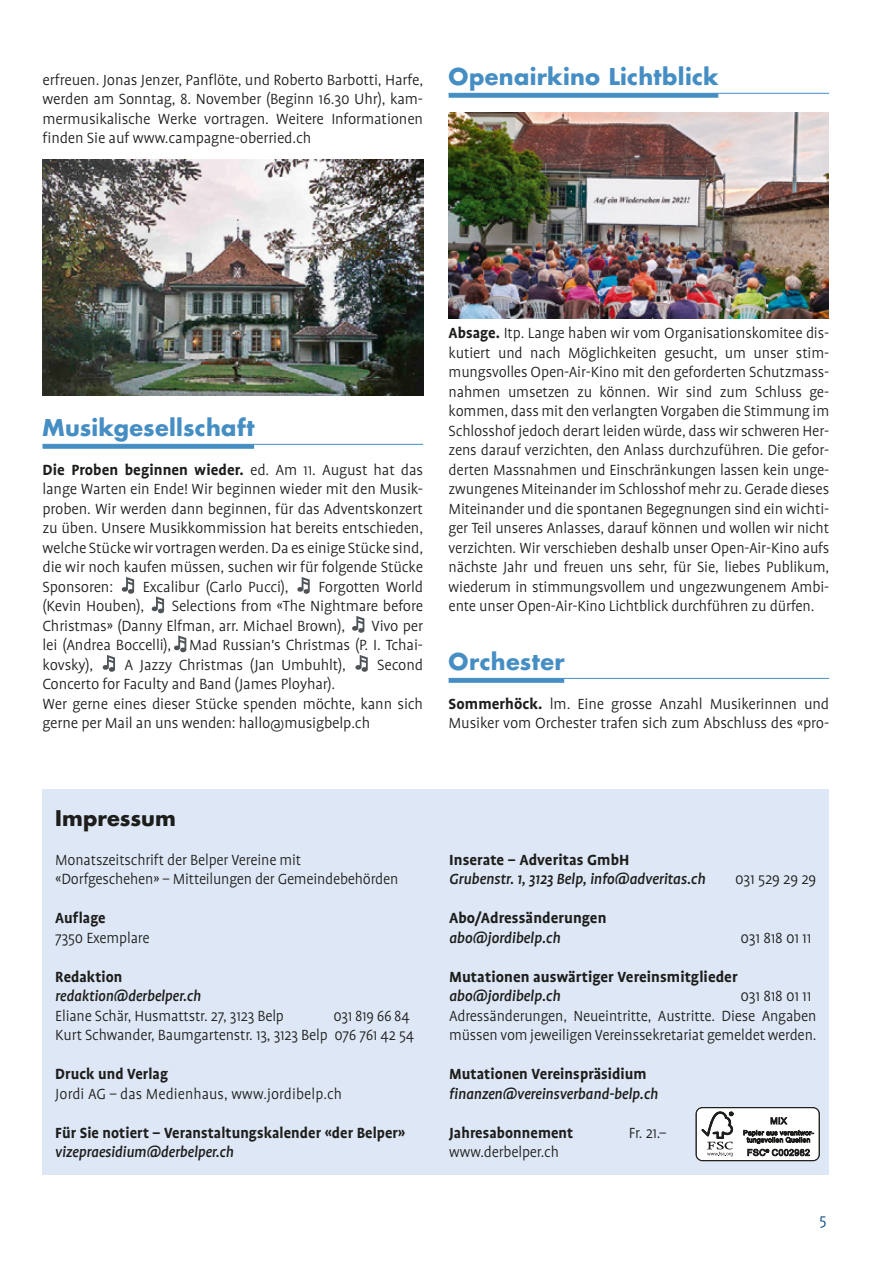
<style>
.page{position:relative;width:893px;height:1263px;background:#fff}
.page>*{position:absolute;margin:0;border:0;box-sizing:border-box;transform-origin:0 0}
.t1{font:700 22.5px "Futura";letter-spacing:.015em;color:#458ec4}
.t2{font:700 21px "Futura";letter-spacing:.005em;color:#1d1d1b}
.t3{font:300 16.8px/19.5px "Profile";letter-spacing:-.01em;color:#1d1d1b}
.t4{font:700 16.8px "Profile";letter-spacing:.005em;color:#1d1d1b}
.t5{font:italic 500 16.8px "Profile";letter-spacing:-.01em;color:#1d1d1b}
.t6{font:300 16.8px "Profile";color:#003f7d}
.s1{font-weight:700}
</style>
<div class="page">
<div style="left:449px;top:93px;width:269px;height:5px;background:#458ec4"></div>
<hr style="left:449px;top:93px;width:380px;height:1px;background:#458ec4">
<div style="left:449px;top:678px;width:115px;height:5px;background:#458ec4"></div>
<hr style="left:449px;top:678px;width:380px;height:1px;background:#458ec4">
<img style="left:449px;top:112px;width:380px;height:207px">
<div style="left:43px;top:444px;width:211px;height:5px;background:#458ec4"></div>
<hr style="left:43px;top:444px;width:380px;height:1px;background:#458ec4">
<svg style="left:121px;top:577px;width:13px;height:17px"></svg>
<svg style="left:297px;top:577px;width:13px;height:17px"></svg>
<svg style="left:151px;top:596px;width:13px;height:17px"></svg>
<svg style="left:352px;top:616px;width:12px;height:17px"></svg>
<svg style="left:174px;top:635px;width:12px;height:17px"></svg>
<svg style="left:102px;top:655px;width:13px;height:17px"></svg>
<svg style="left:355px;top:655px;width:13px;height:17px"></svg>
<img style="left:43px;top:159px;width:380px;height:237px">
<div style="left:43px;top:789px;width:786px;height:385px;background:#dee7f5"></div>
<svg style="left:696px;top:1107px;width:123px;height:54px"></svg>
<div style="left:696px;top:1107px;width:123px;height:54px;border:1px solid #1d1d1b;border-radius:6px"></div>
<p class="t3" style="left:43px;top:70px;width:382px;text-align:justify">erfreuen. Jonas Jenzer, Panflöte, und Roberto Barbotti, Harfe, werden am Sonntag, 8. November (Beginn 16.30 Uhr), kam&shy;mermusikalische Werke vortragen. Weitere Informationen finden Sie auf www.campagne-oberried.ch</p>
<h1 class="t1" style="left:449px;top:60px;width:272px">Openairkino Lichtblick</h1>
<h1 class="t1" style="left:43px;top:411px;width:214px">Musikgesellschaft</h1>
<p class="t3" style="left:43px;top:460px;width:382px;text-align:justify"><span class="s1">Die Proben beginnen wieder.</span> ed. Am 11. August hat das lange Warten ein Ende! Wir beginnen wieder mit den Musik&shy;proben. Wir werden dann beginnen, für das Adventskonzert zu üben. Unsere Musikkommission hat bereits entschieden, welche Stücke wir vortragen werden. Da es einige Stücke sind, die wir noch kaufen müssen, suchen wir für folgende Stücke Sponsoren:</p>
<p class="t3" style="left:143px;top:577px;width:147px">Excalibur (Carlo Pucci),</p>
<p class="t3" style="left:318px;top:577px;width:106px">Forgotten World</p>
<p class="t3" style="left:43px;top:596px;width:103px">(Kevin Houben),</p>
<p class="t3" style="left:43px;top:596px;width:382px;text-indent:129px">Selections from «The Nightmare before<br>Christmas» (Danny Elfman, arr. Michael Brown),</p>
<p class="t3" style="left:43px;top:616px;width:382px;text-align:justify;text-indent:329px">Vivo per lei (Andrea Boccelli), Mad Russian's Christmas (P. I. Tchai&shy;kovsky),</p>
<p class="t3" style="left:125px;top:655px;width:223px">A Jazzy Christmas (Jan Umbuhlt),</p>
<p class="t3" style="left:377px;top:655px;width:47px">Second</p>
<p class="t3" style="left:43px;top:674px;width:382px">Concerto for Faculty and Band (James Ployhar).<br>Wer gerne eines dieser Stücke spenden möchte, kann sich gerne per Mail an uns wenden: hallo@musigbelp.ch</p>
<p class="t3" style="left:449px;top:323px;width:382px;text-align:justify"><span class="s1">Absage.</span> Itp. Lange haben wir vom Organisationskomitee dis&shy;kutiert und nach Möglichkeiten gesucht, um unser stim&shy;mungsvolles Open-Air-Kino mit den geforderten Schutzmass&shy;nahmen umsetzen zu können. Wir sind zum Schluss ge&shy;kommen, dass mit den verlangten Vorgaben die Stimmung im Schlosshof jedoch derart leiden würde, dass wir schweren Her&shy;zens darauf verzichten, den Anlass durchzuführen. Die gefor&shy;derten Massnahmen und Einschränkungen lassen kein unge&shy;zwungenes Miteinander im Schlosshof mehr zu. Gerade dieses Miteinander und die spontanen Begegnungen sind ein wichti&shy;ger Teil unseres Anlasses, darauf können und wollen wir nicht verzichten. Wir verschieben deshalb unser Open-Air-Kino aufs nächste Jahr und freuen uns sehr, für Sie, liebes Publikum, wiederum in stimmungsvollem und ungezwungenem Ambi&shy;ente unser Open-Air-Kino Lichtblick durchführen zu dürfen.</p>
<h1 class="t1" style="left:449px;top:645px;width:118px">Orchester</h1>
<p class="t3" style="left:449px;top:694px;width:382px"><span class="s1">Sommerhöck.</span> lm. Eine grosse Anzahl Musikerinnen und<br>Musiker vom Orchester trafen sich zum Abschluss des «pro-</p>
<p class="t2" style="left:55px;top:803px;width:122px">Impressum</p>
<p class="t3" style="left:55px;top:850px;width:345px">Monatszeitschrift der Belper Vereine mit «Dorfgeschehen» – Mitteilungen der Gemeindebehörden</p>
<p class="t4" style="left:55px;top:909px;width:52px">Auflage</p>
<p class="t3" style="left:55px;top:928px;width:96px">7350 Exemplare</p>
<p class="t4" style="left:55px;top:967px;width:69px">Redaktion</p>
<p class="t5" style="left:55px;top:987px;width:147px">redaktion@derbelper.ch</p>
<p class="t3" style="left:55px;top:1006px;width:230px">Eliane Schär, Husmattstr. 27, 3123 Belp</p>
<p class="t3" style="left:55px;top:1006px;width:360px;text-align:right">031 819 66 84<br>Kurt Schwander, Baumgartenstr. 13, 3123 Belp 076 761 42 54</p>
<p class="t4" style="left:55px;top:1065px;width:114px">Druck und Verlag</p>
<p class="t3" style="left:55px;top:1084px;width:288px">Jordi AG – das Medienhaus, www.jordibelp.ch</p>
<p class="t4" style="left:55px;top:1123px;width:351px">Für Sie notiert – Veranstaltungskalender «der Belper»</p>
<p class="t5" style="left:55px;top:1143px;width:180px">vizepraesidium@derbelper.ch</p>
<p class="t4" style="left:449px;top:850px;width:182px">Inserate – Adveritas GmbH</p>
<p class="t5" style="left:449px;top:870px;width:258px">Grubenstr. 1, 3123 Belp, info@adveritas.ch</p>
<p class="t3" style="left:735px;top:869px;width:83px">031 529 29 29</p>
<p class="t4" style="left:449px;top:909px;width:159px">Abo/Adressänderungen</p>
<p class="t5" style="left:449px;top:929px;width:113px">abo@jordibelp.ch</p>
<p class="t3" style="left:740px;top:928px;width:73px">031 818 01 11</p>
<p class="t4" style="left:449px;top:967px;width:290px">Mutationen auswärtiger Vereinsmitglieder</p>
<p class="t5" style="left:449px;top:987px;width:113px">abo@jordibelp.ch</p>
<p class="t3" style="left:449px;top:986px;width:369px;text-indent:291px">031 818 01 11<br>Adressänderungen, Neueintritte, Austritte. Diese Angaben müssen vom jeweiligen Vereinssekretariat gemeldet werden.</p>
<p class="t4" style="left:449px;top:1065px;width:199px">Mutationen Vereinspräsidium</p>
<p class="t5" style="left:449px;top:1085px;width:211px">finanzen@vereinsverband-belp.ch</p>
<p class="t4" style="left:449px;top:1123px;width:126px">Jahresabonnement</p>
<p class="t3" style="left:629px;top:1123px;width:39px">Fr. 21.–</p>
<p class="t3" style="left:449px;top:1142px;width:111px">www.derbelper.ch</p>
<p class="t6" style="left:819px;top:1211px;width:9px">5</p>
</div>
